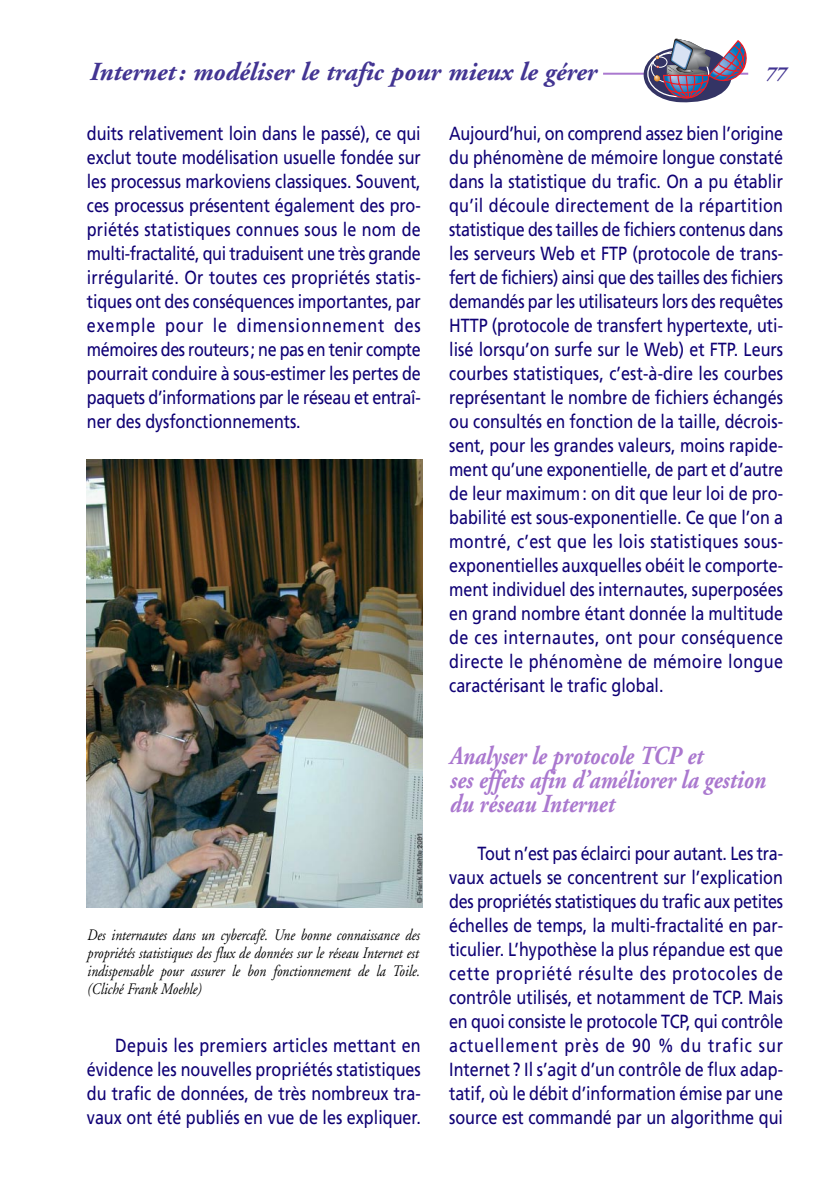
<style>
.page{position:relative;width:840px;height:1190px;background:#fff}
.page>*{position:absolute;margin:0;border:0;box-sizing:border-box;transform-origin:0 0}
.t1{font:italic 700 26px/24px "Adobe Garamond";color:#aa78cf;scale:.85 1}
.t2{font:italic 700 26px "Adobe Garamond";color:#423492}
.t3{font:italic 700 20px "Adobe Garamond";color:#423492}
.t4{font:19px/24px "Frutiger";color:#0f0075;text-align:justify;scale:.85 1}
.t5{font:italic 16px/18px "Adobe Garamond";color:#000;text-align:justify;scale:.85 1}
</style>
<div class="page">
<hr style="left:603px;top:73px;width:145px;height:2px;background:#aa78cf">
<img style="left:644px;top:38px;width:103px;height:64px">
<img style="left:87px;top:459px;width:336px;height:448px">
<h1 class="t2" style="left:89px;top:62px;width:508px">Internet : modéliser le trafic pour mieux le gérer</h1>
<p class="t3" style="left:764px;top:66px;width:22px">77</p>
<p class="t4" style="left:87px;top:123px;width:394px">duits relativement loin dans le passé), ce qui exclut toute modélisation usuelle fondée sur les processus markoviens classiques. Souvent, ces processus présentent également des pro&shy;priétés statistiques connues sous le nom de multi-fractalité, qui traduisent une très grande irrégularité. Or toutes ces propriétés statis&shy;tiques ont des conséquences importantes, par exemple pour le dimensionnement des mémoires des routeurs; ne pas en tenir compte pourrait conduire à sous-estimer les pertes de paquets d’informations par le réseau et entraî&shy;ner des dysfonctionnements.</p>
<p class="t5" style="left:87px;top:927px;width:393px">Des internautes dans un cybercafé. Une bonne connaissance des propriétés statistiques des flux de données sur le réseau Internet est indispensable pour assurer le bon fonctionnement de la Toile. (Cliché Frank Moehle)</p>
<p class="t4" style="left:87px;top:1035px;width:394px;text-indent:28px">Depuis les premiers articles mettant en évidence les nouvelles propriétés statistiques du trafic de données, de très nombreux tra&shy;vaux ont été publiés en vue de les expliquer.</p>
<p class="t4" style="left:449px;top:123px;width:394px">Aujourd’hui, on comprend assez bien l’origine du phénomène de mémoire longue constaté dans la statistique du trafic. On a pu établir qu’il découle directement de la répartition statistique des tailles de fichiers contenus dans les serveurs Web et FTP (protocole de trans&shy;fert de fichiers) ainsi que des tailles des fichiers demandés par les utilisateurs lors des requêtes HTTP (protocole de transfert hypertexte, uti&shy;lisé lorsqu’on surfe sur le Web) et FTP. Leurs courbes statistiques, c’est-à-dire les courbes représentant le nombre de fichiers échangés ou consultés en fonction de la taille, décrois&shy;sent, pour les grandes valeurs, moins rapide&shy;ment qu’une exponentielle, de part et d’autre de leur maximum : on dit que leur loi de pro&shy;babilité est sous-exponentielle. Ce que l’on a montré, c’est que les lois statistiques sous&shy;exponentielles auxquelles obéit le comporte&shy;ment individuel des internautes, superposées en grand nombre étant donnée la multitude de ces internautes, ont pour conséquence directe le phénomène de mémoire longue caractérisant le trafic global.</p>
<h1 class="t1" style="left:449px;top:746px;width:373px">Analyser le protocole TCP et<br>ses effets afin d’améliorer la gestion du réseau Internet</h1>
<p class="t4" style="left:449px;top:843px;width:394px;text-indent:28px">Tout n’est pas éclairci pour autant. Les tra&shy;vaux actuels se concentrent sur l’explication des propriétés statistiques du trafic aux petites échelles de temps, la multi-fractalité en par&shy;ticulier. L’hypothèse la plus répandue est que cette propriété résulte des protocoles de contrôle utilisés, et notamment de TCP. Mais en quoi consiste le protocole TCP, qui contrôle actuellement près de 90 % du trafic sur Internet ? Il s’agit d’un contrôle de flux adap&shy;tatif, où le débit d’information émise par une source est commandé par un algorithme qui</p>
</div>
